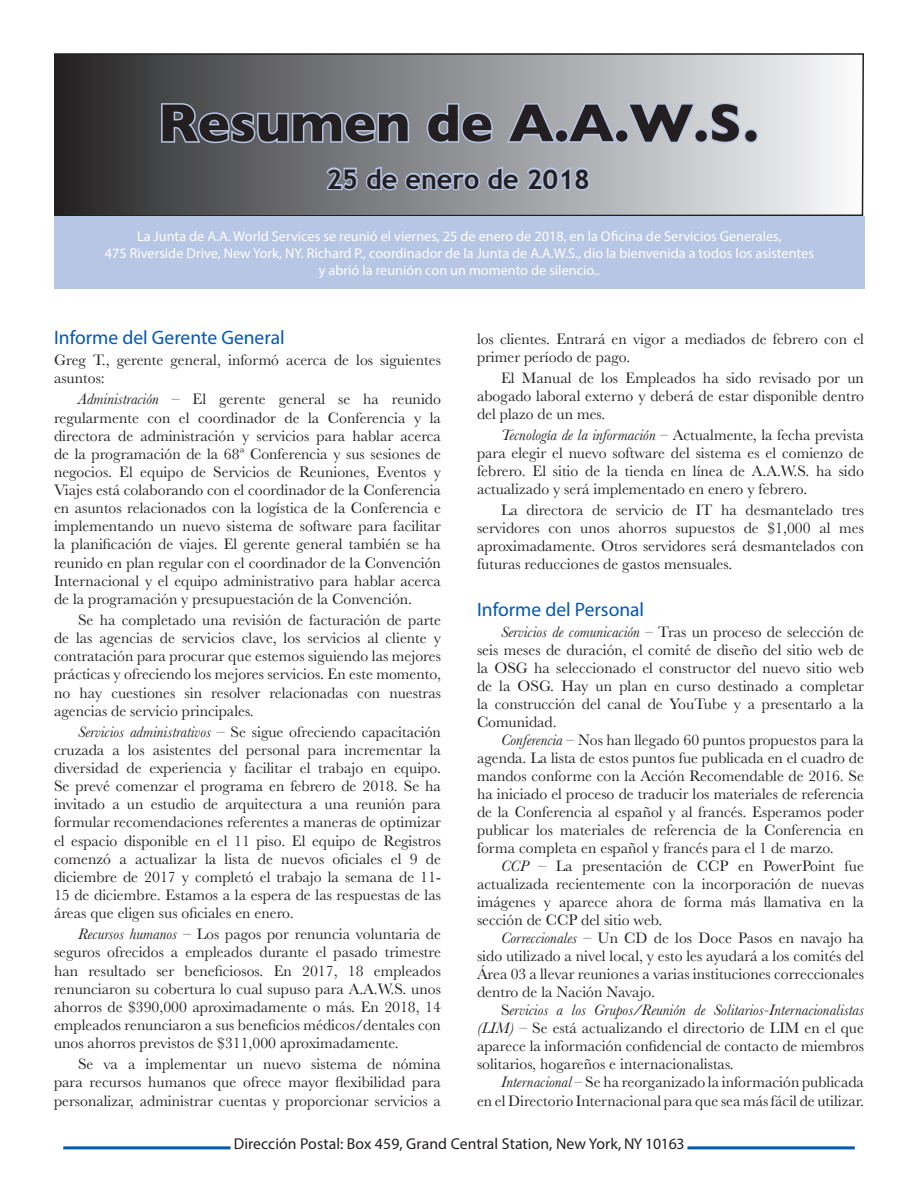
<style>
.page{position:relative;width:918px;height:1188px;background:#fff}
.page>*{position:absolute;margin:0;border:0;box-sizing:border-box;transform-origin:0 0}
.t1{font:700 54px "Gill Sans";color:#231f20}
.t2{font:700 27px "Trebuchet MS";color:#231f20}
.t3{font:19.5px "Myriad Pro";color:#0058b8}
.t4{font:15.75px/18.1px "Baskerville";color:#231f20;text-align:justify}
.t5{font:italic 15.75px "Baskerville";color:#231f20}
.Body{font:15.75px "Myriad Pro";letter-spacing:.005em;color:#231f20}
.t6{font:14.25px/17.1px "Myriad Pro";color:#fff;text-align:center}
.s1{font-style:italic}
.s2{font-style:normal}
</style>
<div class="page">
<hr style="left:63px;top:1146px;width:168px;height:3px;background:#0058b8">
<hr style="left:687px;top:1146px;width:168px;height:3px;background:#0058b8">
<svg style="left:54px;top:53px;width:811px;height:164px;background:#929499"></svg>
<div style="left:54px;top:217px;width:811px;height:72px;background:#b8c6e5"></div>
<p class="t1" style="left:158px;top:80px;width:602px">Resumen de A.A.W.S.</p>
<p class="t2" style="left:326px;top:162px;width:265px">25 de enero de 2018</p>
<p class="t6" style="left:105px;top:227px;width:711px">La Junta de A.A. World Services se reunió el viernes, 25 de enero de 2018, en la Oficina de Servicios Generales,<br>475 Riverside Drive, New York, NY. Richard P., coordinador de la Junta de A.A.W.S., dio la bienvenida a todos los asistentes y abrió la reunión con un momento de silencio..</p>
<p class="t3" style="left:54px;top:325px;width:232px">Informe del Gerente General</p>
<p class="t4" style="left:54px;top:351px;width:388px">Greg T., gerente general, informó acerca de los siguientes asuntos:</p>
<p class="t4" style="left:54px;top:390px;width:389px;text-indent:24px"><span class="s1">Administración</span> – El gerente general se ha reunido regularmente con el coordinador de la Conferencia y la directora de administración y servicios para hablar acerca de la programación de la 68ª Conferencia y sus sesiones de negocios. El equipo de Servicios de Reuniones, Eventos y Viajes está colaborando con el coordinador de la Conferencia en asuntos relacionados con la logística de la Conferencia e implementando un nuevo sistema de software para facilitar la planificación de viajes. El gerente general también se ha reunido en plan regular con el coordinador de la Convención Internacional y el equipo administrativo para hablar acerca de la programación y presupuestación de la Convención.</p>
<p class="t4" style="left:54px;top:611px;width:389px;text-indent:24px">Se ha completado una revisión de facturación de parte de las agencias de servicios clave, los servicios al cliente y contratación para procurar que estemos siguiendo las mejores prácticas y ofreciendo los mejores servicios. En este momento, no hay cuestiones sin resolver relacionadas con nuestras agencias de servicio principales.</p>
<p class="t4" style="left:54px;top:723px;width:389px;text-indent:24px"><span class="s1">Servicios administrativos</span> – Se sigue ofreciendo capacitación cruzada a los asistentes del personal para incrementar la diversidad de experiencia y facilitar el trabajo en equipo.<br>Se prevé comenzar el programa en febrero de 2018. Se ha invitado a un estudio de arquitectura a una reunión para formular recomendaciones referentes a maneras de optimizar el espacio disponible en el 11 piso. El equipo de Registros comenzó a actualizar la lista de nuevos oficiales el 9 de diciembre de 2017 y completó el trabajo la semana de 11- 15 de diciembre. Estamos a la espera de las respuestas de las áreas que eligen sus oficiales en enero.</p>
<p class="t4" style="left:54px;top:925px;width:389px;text-indent:24px"><span class="s1">Recursos humanos</span> – Los pagos por renuncia voluntaria de seguros ofrecidos a empleados durante el pasado trimestre han resultado ser beneficiosos. En 2017, 18 empleados renunciaron su cobertura lo cual supuso para A.A.W.S. unos ahorros de $390,000 aproximadamente o más. En 2018, 14 empleados renunciaron a sus beneficios médicos/dentales con unos ahorros previstos de $311,000 aproximadamente.</p>
<p class="t4" style="left:54px;top:1055px;width:389px;text-indent:24px">Se va a implementar un nuevo sistema de nómina para recursos humanos que ofrece mayor flexibilidad para personalizar, administrar cuentas y proporcionar servicios a</p>
<p class="t4" style="left:477px;top:330px;width:389px">los clientes. Entrará en vigor a mediados de febrero con el primer período de pago.</p>
<p class="t4" style="left:477px;top:369px;width:389px;text-indent:24px">El Manual de los Empleados ha sido revisado por un abogado laboral externo y deberá de estar disponible dentro del plazo de un mes.</p>
<p class="t4" style="left:477px;top:426px;width:389px;text-indent:24px"><span class="s1">Tecnología de la información</span> – Actualmente, la fecha prevista para elegir el nuevo software del sistema es el comienzo de febrero. El sitio de la tienda en línea de A.A.W.S. ha sido actualizado y será implementado en enero y febrero.</p>
<p class="t4" style="left:477px;top:501px;width:389px;text-indent:24px">La directora de servicio de IT ha desmantelado tres servidores con unos ahorros supuestos de $1,000 al mes aproximadamente. Otros servidores será desmantelados con futuras reducciones de gastos mensuales.</p>
<p class="t3" style="left:477px;top:597px;width:169px">Informe del Personal</p>
<p class="t4" style="left:501px;top:623px;width:365px"><span class="s1">Servicios de comunicación</span> – Tras un proceso de selección de</p>
<p class="t4" style="left:477px;top:641px;width:388px">seis meses de duración, el comité de diseño del sitio web de</p>
<p class="t4" style="left:477px;top:659px;width:389px">la OSG ha seleccionado el constructor del nuevo sitio web</p>
<p class="t4" style="left:477px;top:677px;width:389px">de la OSG. Hay un plan en curso destinado a completar</p>
<p class="t4" style="left:477px;top:695px;width:389px">la construcción del canal de YouTube y a presentarlo a la</p>
<p class="t4" style="left:477px;top:713px;width:81px">Comunidad.</p>
<p class="t4" style="left:501px;top:731px;width:365px"><span class="s1">Conferencia –</span> Nos han llegado 60 puntos propuestos para la</p>
<p class="t4" style="left:477px;top:749px;width:389px">agenda. La lista de estos puntos fue publicada en el cuadro de</p>
<p class="t4" style="left:477px;top:767px;width:389px">mandos conforme con la Acción Recomendable de 2016. Se</p>
<p class="t4" style="left:477px;top:785px;width:388px">ha iniciado el proceso de traducir los materiales de referencia</p>
<p class="t4" style="left:477px;top:803px;width:389px">de la Conferencia al español y al francés. Esperamos poder</p>
<p class="t4" style="left:477px;top:821px;width:389px">publicar los materiales de referencia de la Conferencia en</p>
<p class="t4" style="left:477px;top:839px;width:358px">forma completa en español y francés para el 1 de marzo.</p>
<p class="t4" style="left:501px;top:857px;width:365px"><span class="s1">CCP</span> – La presentación de CCP en PowerPoint fue</p>
<p class="t4" style="left:477px;top:875px;width:389px">actualizada recientemente con la incorporación de nuevas</p>
<p class="t4" style="left:477px;top:893px;width:389px">imágenes y aparece ahora de forma más llamativa en la</p>
<p class="t4" style="left:477px;top:911px;width:187px">sección de CCP del sitio web.</p>
<p class="t4" style="left:501px;top:929px;width:364px"><span class="s1">Correccionales</span> – Un CD de los Doce Pasos en navajo ha</p>
<p class="t4" style="left:477px;top:947px;width:389px">sido utilizado a nivel local, y esto les ayudará a los comités del</p>
<p class="t4" style="left:477px;top:965px;width:389px">Área 03 a llevar reuniones a varias instituciones correccionales</p>
<p class="t4" style="left:477px;top:983px;width:180px">dentro de la Nación Navajo.</p>
<p class="t5" style="left:501px;top:1000px;width:365px"><span class="s2">S</span>ervicios a los Grupos/Reunión de Solitarios-Internacionalistas</p>
<p class="t4" style="left:477px;top:1019px;width:389px"><span class="s1">(LIM)</span> – Se está actualizando el directorio de LIM en el que</p>
<p class="t4" style="left:477px;top:1037px;width:388px">aparece la información confidencial de contacto de miembros</p>
<p class="t4" style="left:477px;top:1055px;width:258px">solitarios, hogareños e internacionalistas.</p>
<p class="t4" style="left:501px;top:1074px;width:365px"><span class="s1">Internacional</span> – Se ha reorganizado la información publicada</p>
<p class="t4" style="left:477px;top:1092px;width:388px">en el Directorio Internacional para que sea más fácil de utilizar.</p>
<p class="Body" style="left:234px;top:1134px;width:452px">Dirección Postal: Box 459, Grand Central Station, New York, NY 10163</p>
</div>
